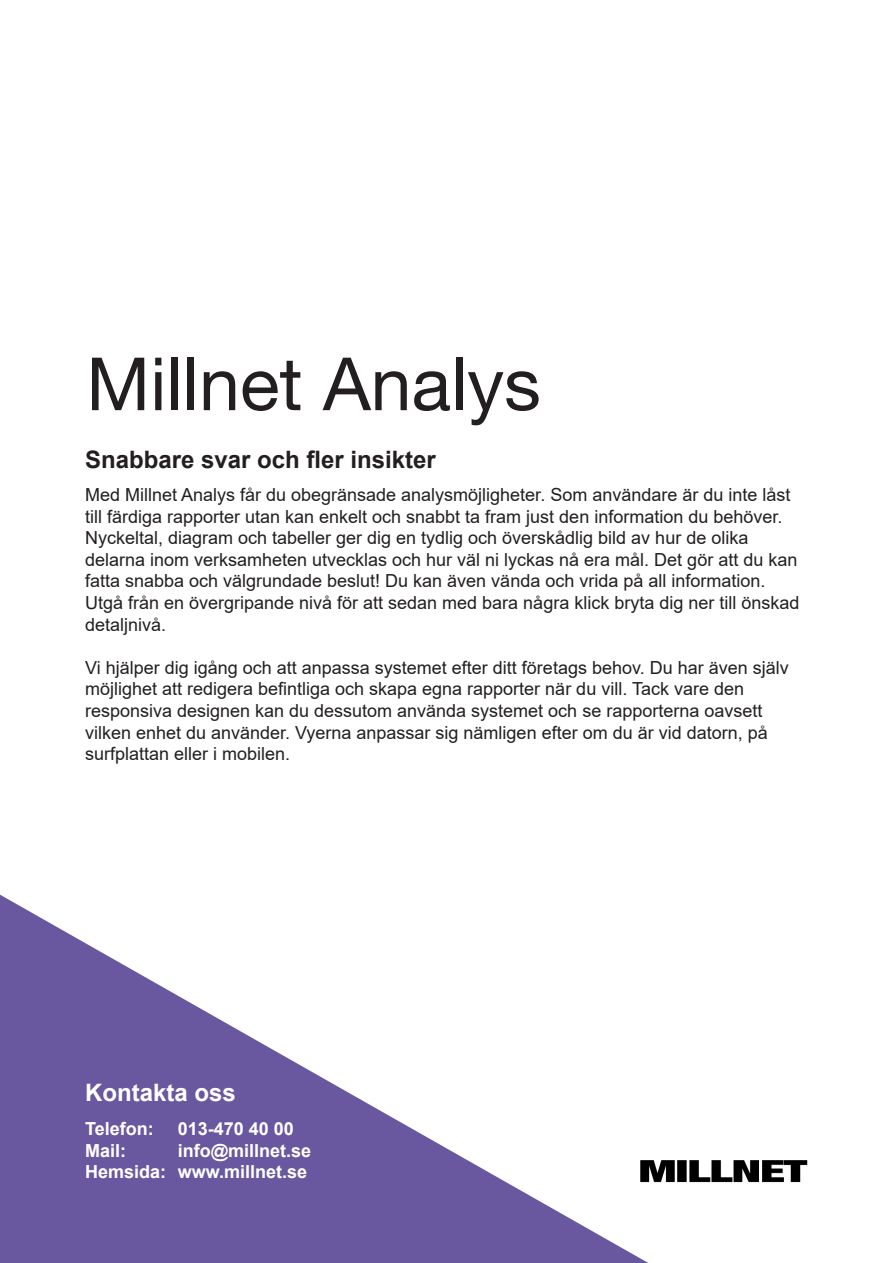
<style>
.page{position:relative;width:893px;height:1263px;background:#fff}
.page>*{position:absolute;margin:0;border:0;box-sizing:border-box;transform-origin:0 0}
.Rubrik{font:73.5px "Helvetica Neue";color:#231f20}
.Rubrik_mindre{font:700 24px "Arial";color:#231f20}
.Rubrik_mindre-2{font:700 24px "Arial";color:#fff}
.Text{font:18px/21.6px "Arial";color:#231f20}
.Text-2{font:700 18px "Arial";color:#fff}
</style>
<div class="page">
<svg style="left:0;top:895px;width:648px;height:368px;fill:#69589f"></svg>
<img style="left:640px;top:1159px;width:168px;height:23px">
<p class="Rubrik" style="left:86px;top:331px;width:456px">Millnet Analys</p>
<p class="Rubrik_mindre" style="left:85px;top:443px;width:352px">Snabbare svar och fler insikter</p>
<p class="Text" style="left:85px;top:484px;width:707px">Med Millnet Analys får du obegränsade analysmöjligheter. Som användare är du inte låst till färdiga rapporter utan kan enkelt och snabbt ta fram just den information du behöver.<br>Nyckeltal, diagram och tabeller ger dig en tydlig och överskådlig bild av hur de olika</p>
<p class="Text" style="left:85px;top:548px;width:716px">delarna inom verksamheten utvecklas och hur väl ni lyckas nå era mål. Det gör att du kan fatta snabba och välgrundade beslut! Du kan även vända och vrida på all information.<br>Utgå från en övergripande nivå för att sedan med bara några klick bryta dig ner till önskad detaljnivå.</p>
<p class="Text" style="left:85px;top:656px;width:705px">Vi hjälper dig igång och att anpassa systemet efter ditt företags behov. Du har även själv möjlighet att redigera befintliga och skapa egna rapporter när du vill. Tack vare den</p>
<p class="Text" style="left:85px;top:700px;width:679px">responsiva designen kan du dessutom använda systemet och se rapporterna oavsett</p>
<p class="Text" style="left:85px;top:721px;width:684px">vilken enhet du använder. Vyerna anpassar sig nämligen efter om du är vid datorn, på surfplattan eller i mobilen.</p>
<p class="Rubrik_mindre-2" style="left:85px;top:1076px;width:152px">Kontakta oss</p>
<p class="Text-2" style="left:85px;top:1116px;width:70px">Telefon:</p>
<p class="Text-2" style="left:85px;top:1138px;width:43px">Mail:</p>
<p class="Text-2" style="left:85px;top:1159px;width:83px">Hemsida:</p>
<p class="Text-2" style="left:178px;top:1116px;width:118px">013-470 40 00</p>
<p class="Text-2" style="left:178px;top:1138px;width:135px">info@millnet.se</p>
<p class="Text-2" style="left:178px;top:1159px;width:131px">www.millnet.se</p>
</div>
